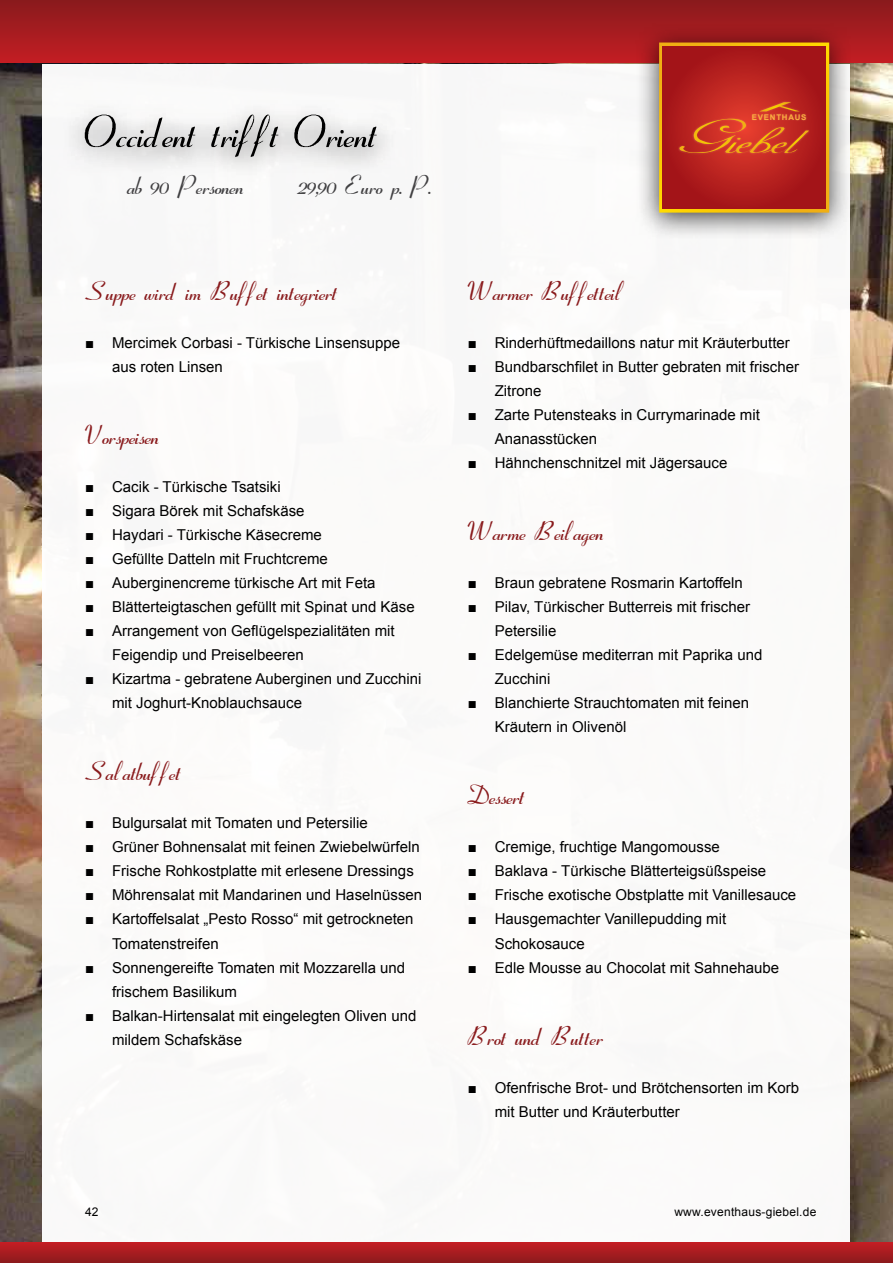
<style>
.page{position:relative;width:893px;height:1263px;background:#fff}
.page>*{position:absolute;margin:0;border:0;box-sizing:border-box;transform-origin:0 0}
.t1{font:italic 600 51px "Coronet";color:#000}
.t2{font:italic 600 30px "Coronet";color:#891a1c}
.t3{font:italic 600 30px "Coronet";color:#414042}
.t4{font:15px/24px "Arial";color:#000}
.t5{font:12px "Arial";letter-spacing:.02em;color:#000}
.t6{font:700 7.8px "Arial";letter-spacing:.1em;color:#fbb040}
</style>
<div class="page">
<div style="left:0;top:0;width:893px;height:64px;background:linear-gradient(to bottom,#891a1d,#c41e23)"></div>
<svg style="left:0;top:1242px;width:893px;height:21px;background:#a81c20"></svg>
<img style="left:0;top:64px;width:893px;height:1178px">
<div style="left:43px;top:64px;width:807px;height:1178px;background:#fff"></div>
<div style="left:635px;top:23px;width:218px;height:217px;background:#000;opacity:.75"></div>
<svg style="left:659px;top:43px;width:170px;height:170px;background:#ba301c"></svg>
<div style="left:62px;top:97px;width:336px;height:86px;background:#000;opacity:.75"></div>
<h1 class="t1" style="left:85px;top:112px;width:294px">Occident trifft Orient</h1>
<h2 class="t3" style="left:128px;top:174px;width:118px">ab 90 Personen</h2>
<h2 class="t3" style="left:298px;top:174px;width:135px">29,90 Euro p. P.</h2>
<h2 class="t2" style="left:85px;top:280px;width:254px">Suppe wird im Buffet integriert</h2>
<p class="t4" style="left:112px;top:331px;width:290px;text-indent:-27px">■ Mercimek Corbasi - Türkische Linsensuppe aus roten Linsen</p>
<h2 class="t2" style="left:85px;top:424px;width:76px">Vorspeisen</h2>
<p class="t4" style="left:85px;top:475px;width:197px">■ Cacik - Türkische Tsatsiki</p>
<p class="t4" style="left:85px;top:499px;width:221px">■ Sigara Börek mit Schafskäse</p>
<p class="t4" style="left:85px;top:523px;width:238px">■ Haydari - Türkische Käsecreme</p>
<p class="t4" style="left:85px;top:547px;width:244px">■ Gefüllte Datteln mit Fruchtcreme</p>
<p class="t4" style="left:85px;top:571px;width:292px">■ Auberginencreme türkische Art mit Feta</p>
<p class="t4" style="left:85px;top:595px;width:331px">■ Blätterteigtaschen gefüllt mit Spinat und Käse</p>
<p class="t4" style="left:112px;top:619px;width:284px;text-indent:-27px">■ Arrangement von Geflügelspezialitäten mit<br>Feigendip und Preiselbeeren</p>
<p class="t4" style="left:112px;top:667px;width:311px;text-indent:-27px">■ Kizartma - gebratene Auberginen und Zucchini mit Joghurt-Knoblauchsauce</p>
<h2 class="t2" style="left:85px;top:760px;width:98px">Salatbuffet</h2>
<p class="t4" style="left:85px;top:811px;width:284px">■ Bulgursalat mit Tomaten und Petersilie</p>
<p class="t4" style="left:85px;top:835px;width:336px">■ Grüner Bohnensalat mit feinen Zwiebelwürfeln</p>
<p class="t4" style="left:85px;top:859px;width:330px">■ Frische Rohkostplatte mit erlesene Dressings</p>
<p class="t4" style="left:85px;top:883px;width:339px">■ Möhrensalat mit Mandarinen und Haselnüssen</p>
<p class="t4" style="left:112px;top:907px;width:303px;text-indent:-27px">■ Kartoffelsalat „Pesto Rosso“ mit getrockneten<br>Tomatenstreifen</p>
<p class="t4" style="left:112px;top:955px;width:295px;text-indent:-27px">■ Sonnengereifte Tomaten mit Mozzarella und frischem Basilikum</p>
<p class="t4" style="left:112px;top:1003px;width:306px;text-indent:-27px">■ Balkan-Hirtensalat mit eingelegten Oliven und mildem Schafskäse</p>
<p class="t6" style="left:752px;top:112px;width:56px">EVENTHAUS</p>
<h2 class="t2" style="left:468px;top:280px;width:158px">Warmer Buffetteil</h2>
<p class="t4" style="left:468px;top:331px;width:324px">■ Rinderhüftmedaillons natur mit Kräuterbutter</p>
<p class="t4" style="left:495px;top:355px;width:306px;text-indent:-27px">■ Bundbarschfilet in Butter gebraten mit frischer<br>Zitrone</p>
<p class="t4" style="left:495px;top:403px;width:267px;text-indent:-27px">■ Zarte Putensteaks in Currymarinade mit<br>Ananasstücken</p>
<p class="t4" style="left:468px;top:451px;width:261px">■ Hähnchenschnitzel mit Jägersauce</p>
<h2 class="t2" style="left:468px;top:520px;width:138px">Warme Beilagen</h2>
<p class="t4" style="left:468px;top:571px;width:277px">■ Braun gebratene Rosmarin Kartoffeln</p>
<p class="t4" style="left:495px;top:595px;width:257px;text-indent:-27px">■ Pilav, Türkischer Butterreis mit frischer<br>Petersilie</p>
<p class="t4" style="left:495px;top:643px;width:269px;text-indent:-27px">■ Edelgemüse mediterran mit Paprika und<br>Zucchini</p>
<p class="t4" style="left:495px;top:691px;width:256px;text-indent:-27px">■ Blanchierte Strauchtomaten mit feinen<br>Kräutern in Olivenöl</p>
<h2 class="t2" style="left:468px;top:784px;width:59px">Dessert</h2>
<p class="t4" style="left:468px;top:835px;width:254px">■ Cremige, fruchtige Mangomousse</p>
<p class="t4" style="left:468px;top:859px;width:300px">■ Baklava - Türkische Blätterteigsüßspeise</p>
<p class="t4" style="left:468px;top:883px;width:330px">■ Frische exotische Obstplatte mit Vanillesauce</p>
<p class="t4" style="left:495px;top:907px;width:233px;text-indent:-27px">■ Hausgemachter Vanillepudding mit<br>Schokosauce</p>
<p class="t4" style="left:468px;top:955px;width:313px">■ Edle Mousse au Chocolat mit Sahnehaube</p>
<h2 class="t2" style="left:468px;top:1024px;width:137px">Brot und Butter</h2>
<p class="t4" style="left:495px;top:1075px;width:306px;text-indent:-27px">■ Ofenfrische Brot- und Brötchensorten im Korb mit Butter und Kräuterbutter</p>
<p class="t5" style="left:85px;top:1204px;width:15px">42</p>
<p class="t5" style="left:674px;top:1204px;width:144px">www.eventhaus-giebel.de</p>
</div>
